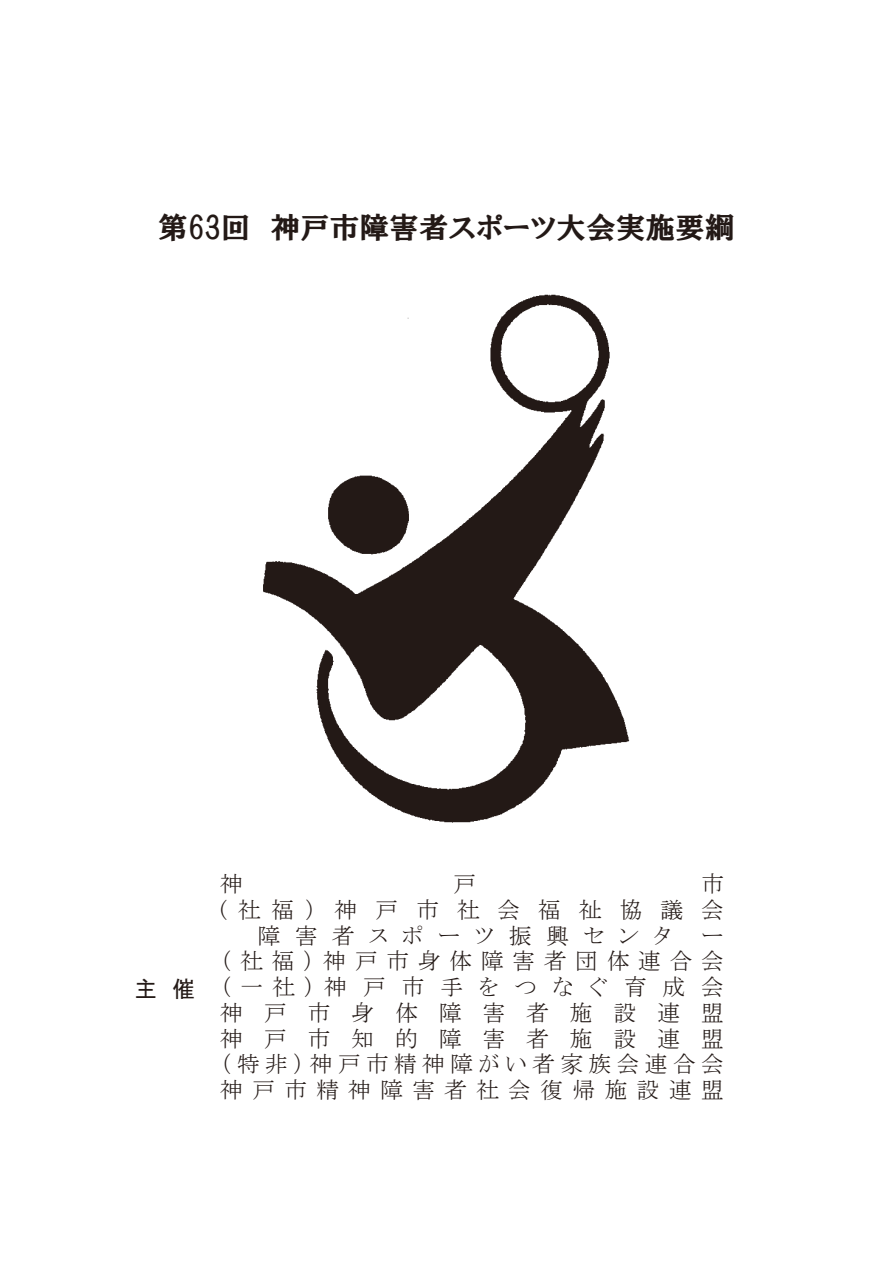
<style>
.page{position:relative;width:893px;height:1263px;background:#fff}
.page>*{position:absolute;margin:0;border:0;box-sizing:border-box;transform-origin:0 0}
.t1{font:29.7px "HGP Soei Presence EB";letter-spacing:-.005em;color:#231916}
.t2{font:22.8px/25.8px "MS P Mincho";letter-spacing:.555em;color:#231916;text-align:justify}
.t3{font:22.8px "MS P Gothic";color:#231916}
.s1{color:#fff}
</style>
<div class="page">
<img style="left:263px;top:294px;width:367px;height:529px">
<h1 class="t1" style="left:158px;top:212px;width:578px">第63回　神戸市障害者スポーツ大会実施要綱</h1>
<p class="t3" style="left:134px;top:977px;width:62px">主 催</p>
<p class="t2" style="left:220px;top:871px;width:505px;text-indent:481px">市(社福）神戸市社会福祉協議会<span class="s1">障</span>障害者スポーツ振興センタ</p>
<p class="t2" style="left:220px;top:871px;width:24px">神</p>
<p class="t2" style="left:453px;top:871px;width:24px">戸</p>
<p class="t2" style="left:701px;top:922px;width:24px">ー</p>
<p class="t2" style="left:220px;top:948px;width:505px">（社福）神戸市身体障害者団体連合会（一社）神戸市手をつなぐ育成会神戸市身体障害者施設連盟神戸市知的障害者施設連盟（特非）神戸市精神障がい者家族会連合会神戸市精神障害者社会復帰施設連盟</p>
</div>
